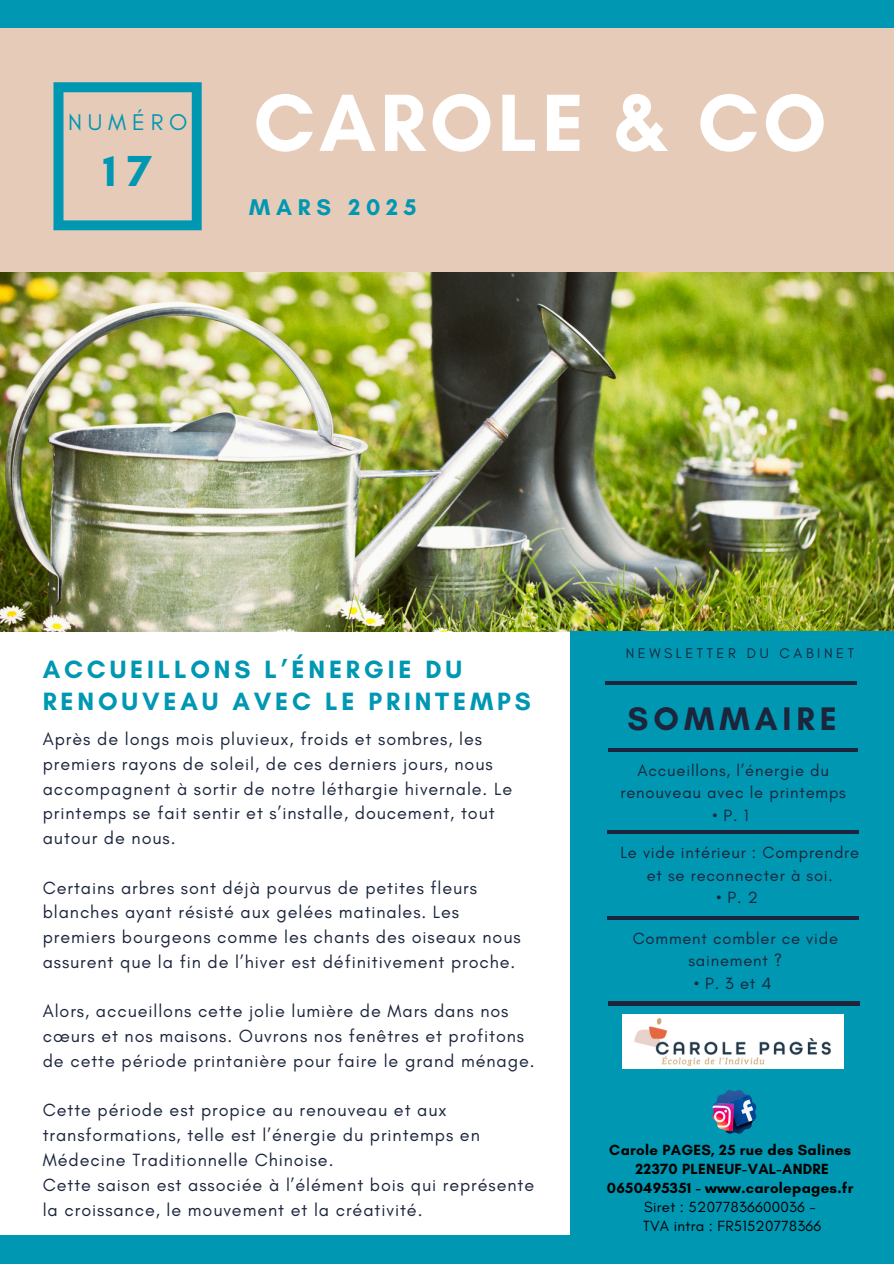
<style>
.page{position:relative;width:894px;height:1264px;background:#fff}
.page>*{position:absolute;margin:0;border:0;box-sizing:border-box;transform-origin:0 0}
.t1{font:700 82.5px "Glacial Indifference";letter-spacing:.05em;color:#fff}
.t2{font:700 44.1px "Glacial Indifference";color:#0097b2}
.t3{font:700 33.15px "Glacial Indifference";letter-spacing:.15em;color:#1b253c}
.t4{font:700 25.5px/31.5px "Glacial Indifference";letter-spacing:.15em;color:#0097b2}
.t5{font:700 23.1px "Glacial Indifference";letter-spacing:.25em;color:#0097b2}
.t6{font:23.1px "Glacial Indifference";letter-spacing:.25em;color:#0097b2}
.t7{font:18px/24.8px "Glacial Indifference";letter-spacing:.05em;color:#1b253c}
.t8{font:16.5px/22.5px "Glacial Indifference";letter-spacing:.05em;color:#1b253c;text-align:center}
.t9{font:700 15px "Glacial Indifference";letter-spacing:.02em;color:#000}
.t10{font:15px "Glacial Indifference";letter-spacing:.02em;color:#000}
.t11{font:14.25px "Glacial Indifference";letter-spacing:.25em;color:#1b253c}
</style>
<div class="page">
<img style="left:0;top:271px;width:893px;height:360px">
<div style="left:0;top:27px;width:893px;height:244px;background:#e7cbb9"></div>
<svg style="left:53px;top:82px;width:149px;height:148px"></svg>
<div style="left:570px;top:631px;width:323px;height:610px;background:#0097b2"></div>
<div style="left:0;top:0;width:893px;height:27px;background:#0097b2"></div>
<div style="left:0;top:1235px;width:893px;height:28px;background:#0097b2"></div>
<hr style="left:605px;top:681px;width:251px;height:3px;background:#1b253c">
<hr style="left:607px;top:748px;width:250px;height:3px;background:#1b253c">
<hr style="left:607px;top:830px;width:251px;height:3px;background:#1b253c">
<hr style="left:607px;top:916px;width:251px;height:3px;background:#1b253c">
<div style="left:622px;top:1014px;width:221px;height:54px;background:#fff"></div>
<img style="left:634px;top:1018px;width:196px;height:47px">
<img style="left:712px;top:1090px;width:44px;height:43px">
<hr style="left:608px;top:1001px;width:251px;height:4px;background:#1b253c">
<h5 class="t6" style="left:68px;top:108px;width:121px">NUMÉRO</h5>
<p class="t2" style="left:103px;top:144px;width:50px">1 7</p>
<h3 class="t1" style="left:253px;top:72px;width:574px">CAROLE &amp; CO</h3>
<p class="t5" style="left:249px;top:193px;width:169px">MARS 2025</p>
<p class="t4" style="left:43px;top:653px;width:489px">ACCUEILLONS L’ÉNERGIE DU<br>RENOUVEAU AVEC LE PRINTEMPS</p>
<h6 class="t7" style="left:43px;top:726px;width:471px">Après de longs mois pluvieux, froids et sombres, les premiers rayons de soleil, de ces derniers jours, nous accompagnent à sortir de notre léthargie hivernale. Le printemps se fait sentir et s’installe, doucement, tout autour de nous.</h6>
<p class="t7" style="left:43px;top:875px;width:479px">Certains arbres sont déjà pourvus de petites fleurs blanches ayant résisté aux gelées matinales. Les premiers bourgeons comme les chants des oiseaux nous assurent que la fin de l’hiver est définitivement proche.</p>
<h2 class="t7" style="left:43px;top:998px;width:493px">Alors, accueillons cette jolie lumière de Mars dans nos cœurs et nos maisons. Ouvrons nos fenêtres et profitons de cette période printanière pour faire le grand ménage.</h2>
<p class="t7" style="left:43px;top:1097px;width:493px">Cette période est propice au renouveau et aux transformations, telle est l’énergie du printemps en Médecine Traditionnelle Chinoise.<br>Cette saison est associée à l’élément bois qui représente la croissance, le mouvement et la créativité.</p>
<p class="t11" style="left:625px;top:644px;width:230px">NEWSLETTER DU CABINET</p>
<p class="t3" style="left:627px;top:698px;width:211px">SOMMAIRE</p>
<h4 class="t8" style="left:620px;top:758px;width:227px">Accueillons, l’énergie du renouveau avec le printemps</h4>
<h4 class="t8" style="left:712px;top:803px;width:37px">•P.1</h4>
<p class="t8" style="left:620px;top:841px;width:240px">Le vide intérieur : Comprendre et se reconnecter à soi.</p>
<p class="t8" style="left:716px;top:886px;width:43px">•P.2</p>
<p class="t8" style="left:632px;top:926px;width:207px">Comment combler ce vide sainement ?</p>
<p class="t8" style="left:694px;top:971px;width:79px">•P.3et4</p>
<h5 class="t9" style="left:609px;top:1140px;width:243px">Carole PAGES, 25 rue des Salines</h5>
<p class="t9" style="left:635px;top:1159px;width:195px">22370 PLENEUF-VAL-ANDRE</p>
<h5 class="t9" style="left:606px;top:1178px;width:248px">0650495351 - www.carolepages.fr</h5>
<p class="t10" style="left:644px;top:1197px;width:173px">Siret : 52077836600036 -</p>
<p class="t10" style="left:643px;top:1216px;width:179px">TVA intra : FR51520778366</p>
</div>
